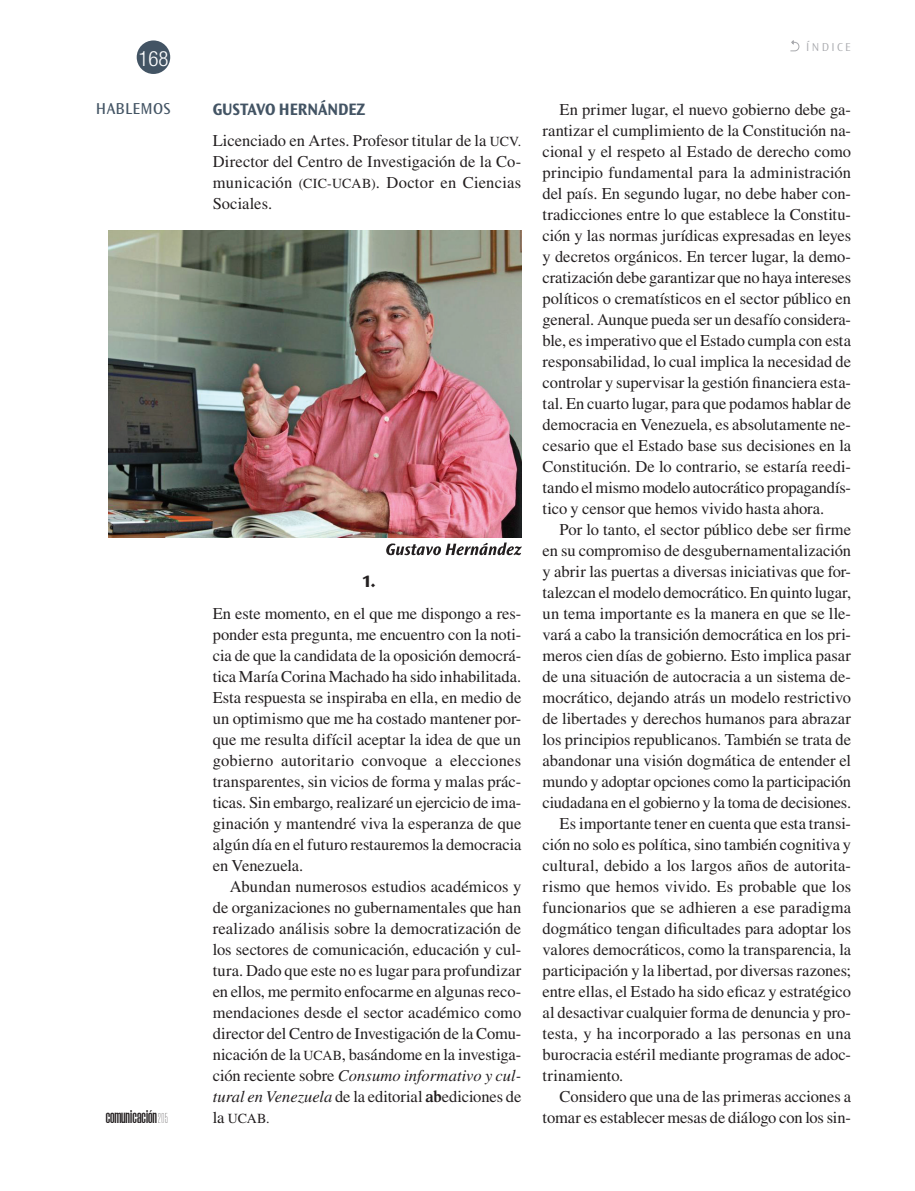
<style>
.page{position:relative;width:915px;height:1191px;background:#fff}
.page>*{position:absolute;margin:0;border:0;box-sizing:border-box;transform-origin:0 0}
.t1{font:300 condensed 21px "Helvetica Neue LT Std";color:#fff}
.t2{font:600 20.55px "Morganite";letter-spacing:.005em;color:#231f20;scale:1.04 1}
.t3{font:700 semi-expanded 17.25px "Ocean Sans Std";letter-spacing:-.005em;color:#435464;scale:.9 1}
.t4{font:800 17.25px "Ocean Sans Std";color:#231f20}
.t5{font:16.5px/21px "Times LT Std";letter-spacing:-.005em;color:#231f20;text-align:justify}
.t6{font:16.5px "Ocean Sans Std";letter-spacing:.015em;color:#435464}
.t7{font:13.8px "Times LT Std";color:#231f20}
.t8{font:300 12px "Ocean Sans Std";letter-spacing:.2em;color:#a8a9ad}
.s1{font-weight:100;font-size:14.25px}
.s2{font-size:13.8px}
.s3{font-style:italic}
.s4{font-weight:600}
.s5{font-size:16.5px}
</style>
<div class="page">
<div style="left:137px;top:40px;width:33px;height:34px;background:#435464;border-radius:50%"></div>
<svg style="left:790px;top:40px;width:9px;height:11px"></svg>
<img style="left:108px;top:230px;width:413px;height:307px">
<svg style="left:386px;top:542px;width:135px;height:13px"></svg>
<p class="t1" style="left:138px;top:46px;width:32px">168</p>
<p class="t6" style="left:96px;top:99px;width:76px">HABLEMOS</p>
<p class="t2" style="left:106px;top:1105px;width:61px">comunicación<span class="s1">205</span></p>
<p class="t3" style="left:213px;top:99px;width:171px">GUSTAVO HERNÁNDEZ</p>
<p class="t5" style="left:213px;top:130px;width:310px">Licenciado en Artes. Profesor titular de la <span class="s2">UCV.<br></span>Director del Centro de Investigación de la Co&shy;municación <span class="s2">(CIC-UCAB)</span>. Doctor en Ciencias Sociales.</p>
<p class="t4" style="left:362px;top:572px;width:15px">1.</p>
<p class="t5" style="left:213px;top:602px;width:310px">En este momento, en el que me dispongo a res&shy;ponder esta pregunta, me encuentro con la noti&shy;cia de que la candidata de la oposición democrá&shy;tica María Corina Machado ha sido inhabilitada.<br>Esta respuesta se inspiraba en ella, en medio de un optimismo que me ha costado mantener por&shy;que me resulta difícil aceptar la idea de que un gobierno autoritario convoque a elecciones transparentes, sin vicios de forma y malas prác&shy;ticas. Sin embargo, realizaré un ejercicio de ima&shy;ginación y mantendré viva la esperanza de que algún día en el futuro restauremos la democracia en Venezuela.</p>
<p class="t5" style="left:213px;top:875px;width:310px;text-indent:17px">Abundan numerosos estudios académicos y de organizaciones no gubernamentales que han realizado análisis sobre la democratización de los sectores de comunicación, educación y cul&shy;tura. Dado que este no es lugar para profundizar en ellos, me permito enfocarme en algunas reco&shy;mendaciones desde el sector académico como director del Centro de Investigación de la Comu&shy;nicación de la <span class="s2">UCAB</span>, basándome en la investiga&shy;ción reciente sobre <span class="s3">Consumo informativo y cul&shy;tural en Venezuela</span> de la editorial <span class="s4">ab</span>ediciones de</p>
<p class="t7" style="left:213px;top:1110px;width:58px"><span class="s5">la</span> UCAB.</p>
<p class="t8" style="left:805px;top:40px;width:46px">ÍNDICE</p>
<p class="t5" style="left:542px;top:98px;width:310px;text-indent:17px">En primer lugar, el nuevo gobierno debe ga&shy;rantizar el cumplimiento de la Constitución na&shy;cional y el respeto al Estado de derecho como principio fundamental para la administración del país. En segundo lugar, no debe haber con&shy;tradicciones entre lo que establece la Constitu&shy;ción y las normas jurídicas expresadas en leyes y decretos orgánicos. En tercer lugar, la demo&shy;cratización debe garantizar que no haya intereses políticos o crematísticos en el sector público en general. Aunque pueda ser un desafío considera&shy;ble, es imperativo que el Estado cumpla con esta responsabilidad, lo cual implica la necesidad de controlar y supervisar la gestión financiera esta&shy;tal. En cuarto lugar, para que podamos hablar de democracia en Venezuela, es absolutamente ne&shy;cesario que el Estado base sus decisiones en la Constitución. De lo contrario, se estaría reedi&shy;tando el mismo modelo autocrático propagandís&shy;tico y censor que hemos vivido hasta ahora.</p>
<p class="t5" style="left:559px;top:519px;width:293px">Por lo tanto, el sector público debe ser firme</p>
<p class="t5" style="left:542px;top:540px;width:310px">en su compromiso de desgubernamentalización</p>
<p class="t5" style="left:542px;top:561px;width:310px">y abrir las puertas a diversas iniciativas que for-</p>
<p class="t5" style="left:542px;top:582px;width:310px">talezcan el modelo democrático. En quinto lugar,</p>
<p class="t5" style="left:542px;top:603px;width:310px">un tema importante es la manera en que se lle-</p>
<p class="t5" style="left:542px;top:624px;width:310px">vará a cabo la transición democrática en los pri-</p>
<p class="t5" style="left:542px;top:645px;width:310px">meros cien días de gobierno. Esto implica pasar</p>
<p class="t5" style="left:542px;top:666px;width:310px">de una situación de autocracia a un sistema de-</p>
<p class="t5" style="left:542px;top:687px;width:310px">mocrático, dejando atrás un modelo restrictivo</p>
<p class="t5" style="left:542px;top:708px;width:310px">de libertades y derechos humanos para abrazar</p>
<p class="t5" style="left:542px;top:729px;width:310px">los principios republicanos. También se trata de</p>
<p class="t5" style="left:542px;top:750px;width:310px">abandonar una visión dogmática de entender el</p>
<p class="t5" style="left:542px;top:771px;width:310px">mundo y adoptar opciones como la participación</p>
<p class="t5" style="left:542px;top:792px;width:310px">ciudadana en el gobierno y la toma de decisiones.</p>
<p class="t5" style="left:559px;top:813px;width:293px">Es importante tener en cuenta que esta transi-</p>
<p class="t5" style="left:542px;top:834px;width:310px">ción no solo es política, sino también cognitiva y</p>
<p class="t5" style="left:542px;top:855px;width:310px">cultural, debido a los largos años de autorita-</p>
<p class="t5" style="left:542px;top:876px;width:310px">rismo que hemos vivido. Es probable que los</p>
<p class="t5" style="left:542px;top:897px;width:310px">funcionarios que se adhieren a ese paradigma</p>
<p class="t5" style="left:542px;top:918px;width:310px">dogmático tengan dificultades para adoptar los</p>
<p class="t5" style="left:542px;top:939px;width:310px">valores democráticos, como la transparencia, la</p>
<p class="t5" style="left:542px;top:960px;width:310px">participación y la libertad, por diversas razones;</p>
<p class="t5" style="left:542px;top:981px;width:310px">entre ellas, el Estado ha sido eficaz y estratégico</p>
<p class="t5" style="left:542px;top:1002px;width:310px">al desactivar cualquier forma de denuncia y pro-</p>
<p class="t5" style="left:542px;top:1023px;width:310px">testa, y ha incorporado a las personas en una</p>
<p class="t5" style="left:542px;top:1044px;width:310px">burocracia estéril mediante programas de adoc-</p>
<p class="t5" style="left:542px;top:1065px;width:82px">trinamiento.</p>
<p class="t5" style="left:559px;top:1086px;width:293px">Considero que una de las primeras acciones a</p>
<p class="t5" style="left:542px;top:1107px;width:310px">tomar es establecer mesas de diálogo con los sin-</p>
</div>
